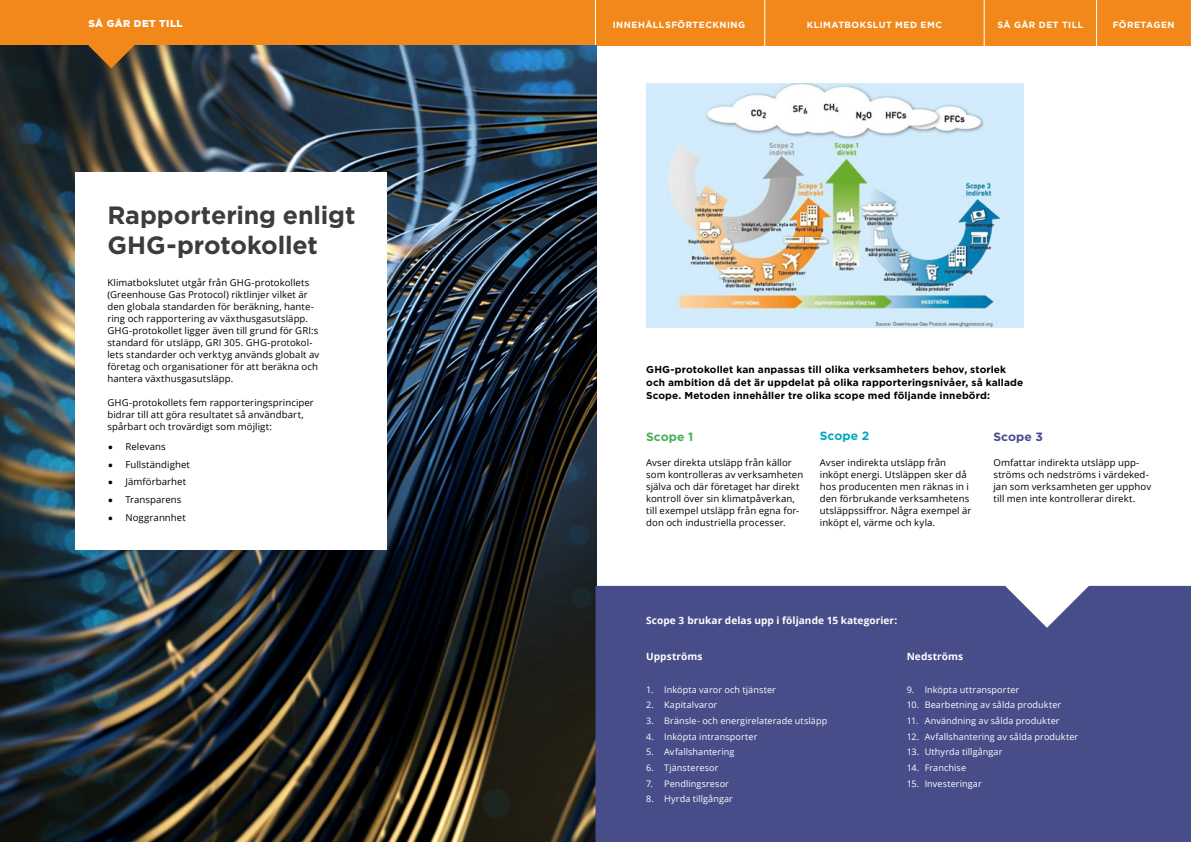
<style>
.page{position:relative;width:1191px;height:842px;background:#fff}
.page>*{position:absolute;margin:0;border:0;box-sizing:border-box;transform-origin:0 0}
.t1{font:700 25px/30px "Gotham";letter-spacing:-.005em;color:#3c3c3b}
.t2{font:700 12px "Gotham";color:#4aaf51}
.t3{font:700 12px "Gotham";color:#00a7c0}
.t4{font:700 12px "Gotham";color:#474d88}
.t5{font:700 10px/13px "Gotham";letter-spacing:.01em;color:#000}
.t6{font:700 10px "Open Sans";letter-spacing:.005em;color:#fff}
.t7{font:900 10px "Gotham";letter-spacing:.045em;color:#fff}
.t8{font:9.5px/12px "Open Sans";letter-spacing:.01em;color:#000}
.t9{font:9px "Open Sans";letter-spacing:.01em;color:#fff}
.t10{font:700 9px "Gotham";letter-spacing:.055em;color:#fff}
.s1{font-size:15.2px}
</style>
<div class="page">
<div style="left:0;top:0;width:1191px;height:45px;background:#f18819"></div>
<hr style="left:595px;top:0;width:1px;height:52px;background:#fff">
<hr style="left:764px;top:0;width:1px;height:52px;background:#fff">
<hr style="left:983px;top:0;width:1px;height:52px;background:#fff">
<hr style="left:1096px;top:0;width:1px;height:52px;background:#fff">
<img style="left:0;top:46px;width:596px;height:796px">
<div style="left:75px;top:172px;width:312px;height:377px;background:#fff"></div>
<div style="left:595px;top:586px;width:596px;height:256px;background:#474d88"></div>
<img style="left:646px;top:84px;width:378px;height:243px">
<svg style="left:88px;top:45px;width:46px;height:23px"></svg>
<p class="t7" style="left:88px;top:16px;width:96px">SÅ GÅR DET TILL</p>
<h1 class="t1" style="left:107px;top:200px;width:250px">Rapportering enligt<br>GHG-protokollet</h1>
<p class="t8" style="left:107px;top:276px;width:213px">Klimatbokslutet utgår från GHG-protokollets (Greenhouse Gas Protocol) riktlinjer vilket är den globala standarden för beräkning, hante&shy;ring och rapportering av växthusgasutsläpp.<br>GHG-protokollet ligger även till grund för GRI:s standard för utsläpp, GRI 305. GHG-protokol&shy;lets standarder och verktyg används globalt av företag och organisationer för att beräkna och hantera växthusgasutsläpp.</p>
<p class="t8" style="left:107px;top:396px;width:208px">GHG-protokollets fem rapporteringsprinciper bidrar till att göra resultatet så användbart, spårbart och trovärdigt som möjligt:</p>
<p class="t8" style="left:107px;top:440px;width:60px"><span class="s1">•</span> Relevans</p>
<p class="t8" style="left:107px;top:458px;width:84px"><span class="s1">•</span> Fullständighet</p>
<p class="t8" style="left:107px;top:476px;width:80px"><span class="s1">•</span> Jämförbarhet</p>
<p class="t8" style="left:107px;top:493px;width:76px"><span class="s1">•</span> Transparens</p>
<p class="t8" style="left:107px;top:511px;width:80px"><span class="s1">•</span> Noggrannhet</p>
<p class="t10" style="left:613px;top:19px;width:134px">INNEHÅLLSFÖRTECKNING</p>
<p class="t10" style="left:806px;top:19px;width:137px">KLIMATBOKSLUT MED EMC</p>
<p class="t10" style="left:997px;top:19px;width:87px">SÅ GÅR DET TILL</p>
<p class="t10" style="left:1112px;top:19px;width:63px">FÖRETAGEN</p>
<p class="t5" style="left:646px;top:363px;width:379px">GHG-protokollet kan anpassas till olika verksamheters behov, storlek och ambition då det är uppdelat på olika rapporteringsnivåer, så kallade<br>Scope. Metoden innehåller tre olika scope med följande innebörd:</p>
<p class="t2" style="left:646px;top:429px;width:49px">Scope 1</p>
<p class="t8" style="left:646px;top:456px;width:158px">Avser direkta utsläpp från källor som kontrolleras av verksamheten själva och där företaget har direkt kontroll över sin klimatpåverkan, till exempel utsläpp från egna for&shy;don och industriella processer.</p>
<p class="t3" style="left:820px;top:428px;width:51px">Scope 2</p>
<p class="t8" style="left:820px;top:456px;width:153px">Avser indirekta utsläpp från inköpt energi. Utsläppen sker då hos producenten men räknas in i den förbrukande verksamhetens utsläppssiffror. Några exempel är inköpt el, värme och kyla.</p>
<p class="t4" style="left:993px;top:429px;width:51px">Scope 3</p>
<p class="t8" style="left:993px;top:456px;width:159px">Omfattar indirekta utsläpp upp&shy;ströms och nedströms i värdeked&shy;jan som verksamheten ger upphov till men inte kontrollerar direkt.</p>
<p class="t6" style="left:646px;top:614px;width:252px">Scope 3 brukar delas upp i följande 15 kategorier:</p>
<p class="t6" style="left:646px;top:649px;width:58px">Uppströms</p>
<p class="t9" style="left:646px;top:683px;width:131px">1. Inköpta varor och tjänster</p>
<p class="t9" style="left:646px;top:699px;width:73px">2. Kapitalvaror</p>
<p class="t9" style="left:646px;top:715px;width:183px">3. Bränsle- och energirelaterade utsläpp</p>
<p class="t9" style="left:646px;top:730px;width:113px">4. Inköpta intransporter</p>
<p class="t9" style="left:646px;top:746px;width:90px">5. Avfallshantering</p>
<p class="t9" style="left:646px;top:762px;width:74px">6. Tjänsteresor</p>
<p class="t9" style="left:646px;top:777px;width:84px">7. Pendlingsresor</p>
<p class="t9" style="left:646px;top:793px;width:88px">8. Hyrda tillgångar</p>
<p class="t6" style="left:906px;top:649px;width:58px">Nedströms</p>
<p class="t9" style="left:906px;top:683px;width:114px">9. Inköpta uttransporter</p>
<p class="t9" style="left:906px;top:699px;width:156px">10. Bearbetning av sålda produkter</p>
<p class="t9" style="left:906px;top:715px;width:154px">11. Användning av sålda produkter</p>
<p class="t9" style="left:906px;top:730px;width:173px">12. Avfallshantering av sålda produkter</p>
<p class="t9" style="left:906px;top:746px;width:97px">13. Uthyrda tillgångar</p>
<p class="t9" style="left:906px;top:762px;width:61px">14. Franchise</p>
<p class="t9" style="left:906px;top:777px;width:77px">15. Investeringar</p>
</div>
